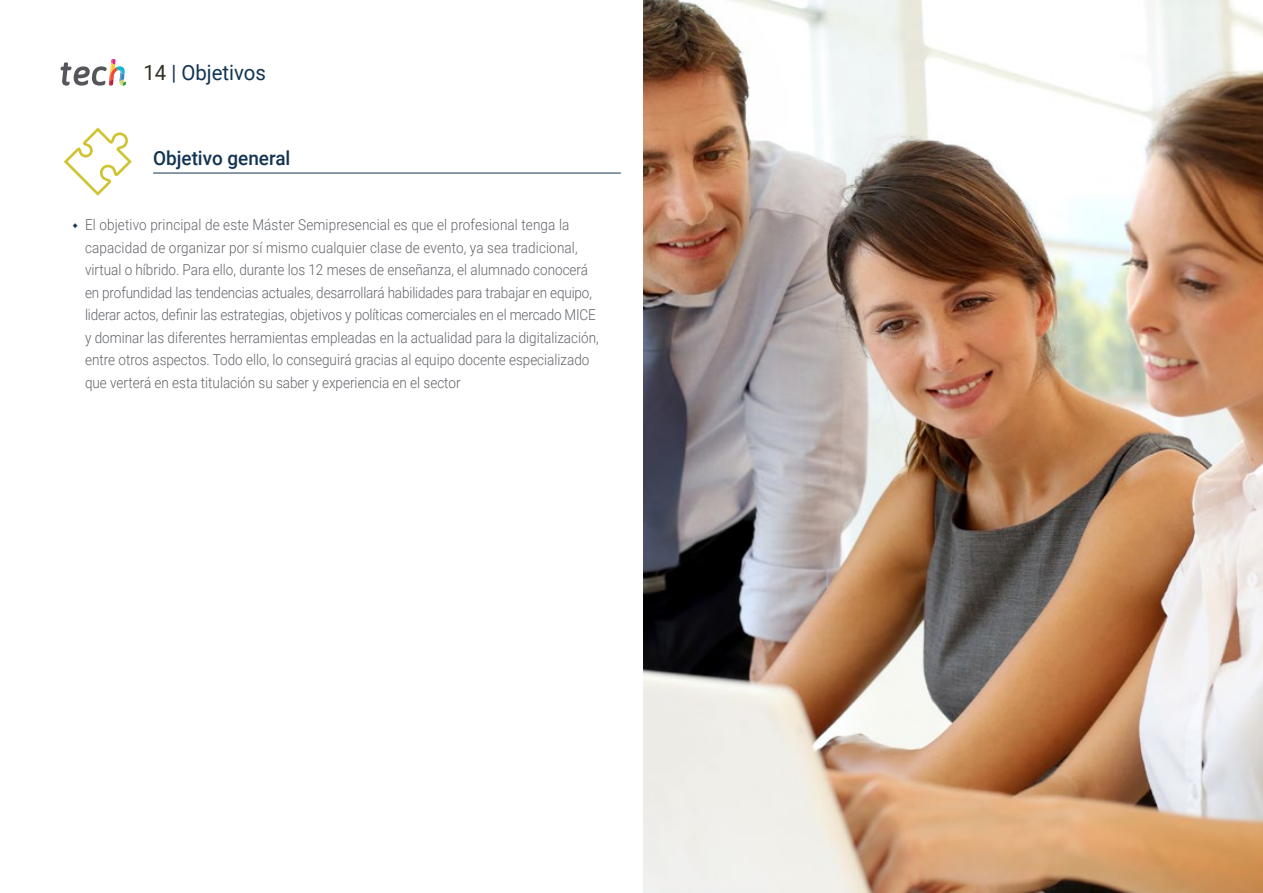
<style>
.page{position:relative;width:1263px;height:893px;background:#fff}
.page>*{position:absolute;margin:0;border:0;box-sizing:border-box;transform-origin:0 0}
.t1{font:21px "Roboto";color:#123352}
.t2{font:500 19.5px "Roboto";color:#123352}
.t3{font:300 15px/22.5px "Roboto";color:#61646a;scale:.9 1}
.s1{color:#312e20}
</style>
<div class="page">
<svg style="left:61px;top:59px;width:65px;height:27px"></svg>
<hr style="left:153px;top:173px;width:468px;height:1px;background:#123352">
<svg style="left:64px;top:127px;width:68px;height:69px"></svg>
<img style="left:643px;top:0;width:620px;height:893px">
<h1 class="t1" style="left:144px;top:57px;width:124px"><span class="s1">14</span> | Objetivos</h1>
<h2 class="t2" style="left:153px;top:144px;width:139px">Objetivo general</h2>
<p class="t3" style="left:85px;top:213px;width:572px">El objetivo principal de este Máster Semipresencial es que el profesional tenga la capacidad de organizar por sí mismo cualquier clase de evento, ya sea tradicional, virtual o híbrido. Para ello, durante los 12 meses de enseñanza, el alumnado conocerá en profundidad las tendencias actuales, desarrollará habilidades para trabajar en equipo, liderar actos, definir las estrategias, objetivos y políticas comerciales en el mercado MICE y dominar las diferentes herramientas empleadas en la actualidad para la digitalización, entre otros aspectos. Todo ello, lo conseguirá gracias al equipo docente especializado que verterá en esta titulación su saber y experiencia en el sector</p>
</div>
